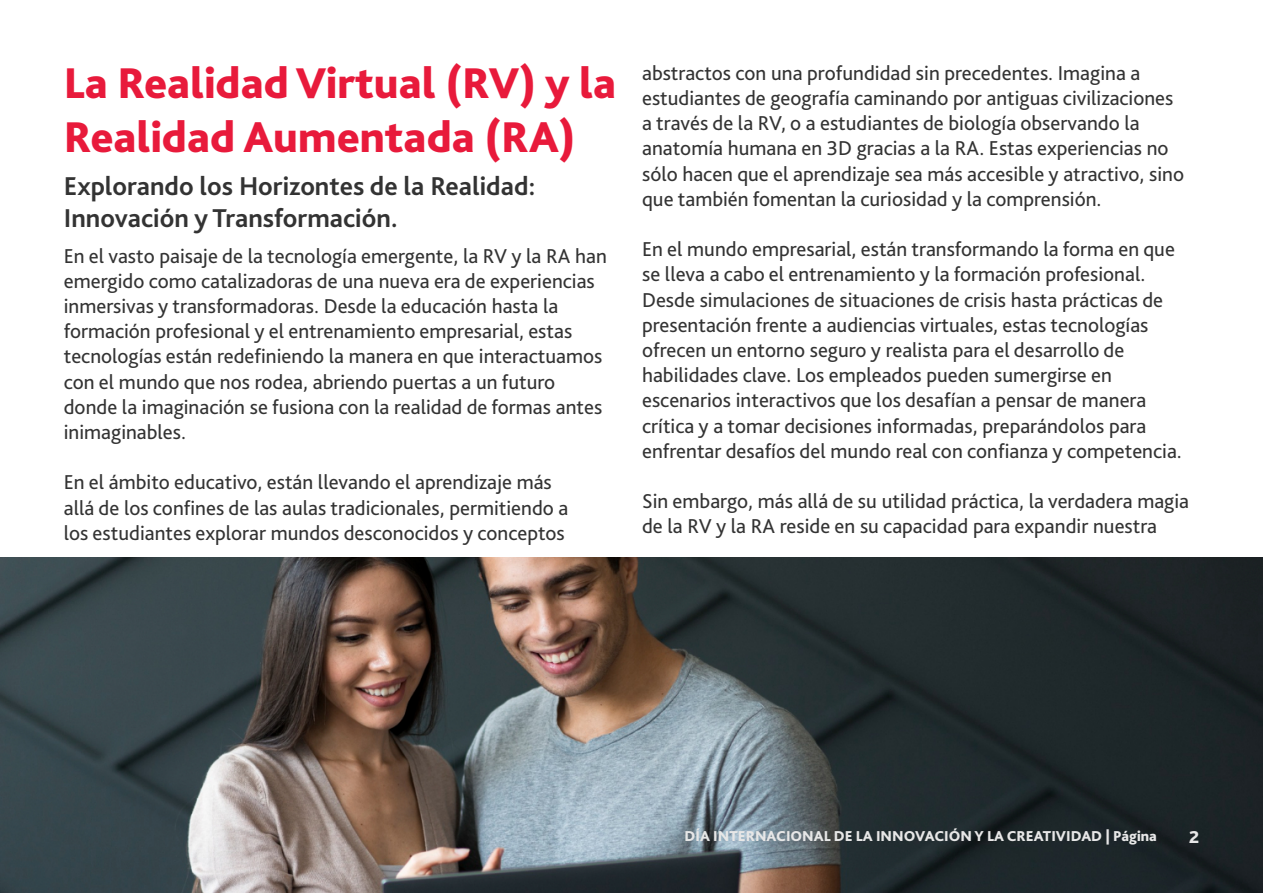
<style>
.page{position:relative;width:1263px;height:893px;background:#fff}
.page>*{position:absolute;margin:0;border:0;box-sizing:border-box;transform-origin:0 0}
.t1{font:800 45px/54px "Bliss Pro";color:#e81a3b}
.t2{font:700 27px/32.4px "Bliss Pro";color:#333}
.t3{font:21px/25.2px "Bliss Pro";color:#333}
.t4{font:800 18px "Bliss Pro";color:#e7e7e7}
.t5{font:800 15px "Bliss Pro";color:#e7e7e7}
</style>
<div class="page">
<img style="left:0;top:557px;width:1263px;height:336px">
<h1 class="t1" style="left:64px;top:55px;width:554px">La Realidad Virtual (RV) y la<br>Realidad Aumentada (RA)</h1>
<p class="t2" style="left:64px;top:169px;width:473px">Explorando los Horizontes de la Realidad:<br>Innovación y Transformación.</p>
<p class="t3" style="left:64px;top:242px;width:545px">En el vasto paisaje de la tecnología emergente, la RV y la RA han emergido como catalizadoras de una nueva era de experiencias inmersivas y transformadoras. Desde la educación hasta la formación profesional y el entrenamiento empresarial, estas tecnologías están redefiniendo la manera en que interactuamos con el mundo que nos rodea, abriendo puertas a un futuro donde la imaginación se fusiona con la realidad de formas antes inimaginables.</p>
<p class="t3" style="left:64px;top:469px;width:506px">En el ámbito educativo, están llevando el aprendizaje más allá de los confines de las aulas tradicionales, permitiendo a los estudiantes explorar mundos desconocidos y conceptos</p>
<p class="t3" style="left:642px;top:60px;width:543px">abstractos con una profundidad sin precedentes. Imagina a estudiantes de geografía caminando por antiguas civilizaciones a través de la RV, o a estudiantes de biología observando la anatomía humana en 3D gracias a la RA. Estas experiencias no sólo hacen que el aprendizaje sea más accesible y atractivo, sino que también fomentan la curiosidad y la comprensión.</p>
<p class="t3" style="left:642px;top:236px;width:541px">En el mundo empresarial, están transformando la forma en que se lleva a cabo el entrenamiento y la formación profesional.<br>Desde simulaciones de situaciones de crisis hasta prácticas de presentación frente a audiencias virtuales, estas tecnologías ofrecen un entorno seguro y realista para el desarrollo de habilidades clave. Los empleados pueden sumergirse en escenarios interactivos que los desafían a pensar de manera crítica y a tomar decisiones informadas, preparándolos para enfrentar desafíos del mundo real con confianza y competencia.</p>
<p class="t3" style="left:642px;top:488px;width:548px">Sin embargo, más allá de su utilidad práctica, la verdadera magia de la RV y la RA reside en su capacidad para expandir nuestra</p>
<p class="t5" style="left:685px;top:826px;width:474px">DÍA INTERNACIONAL DE LA INNOVACIÓN Y LA CREATIVIDAD | Página</p>
<p class="t4" style="left:1189px;top:826px;width:12px">2</p>
</div>
